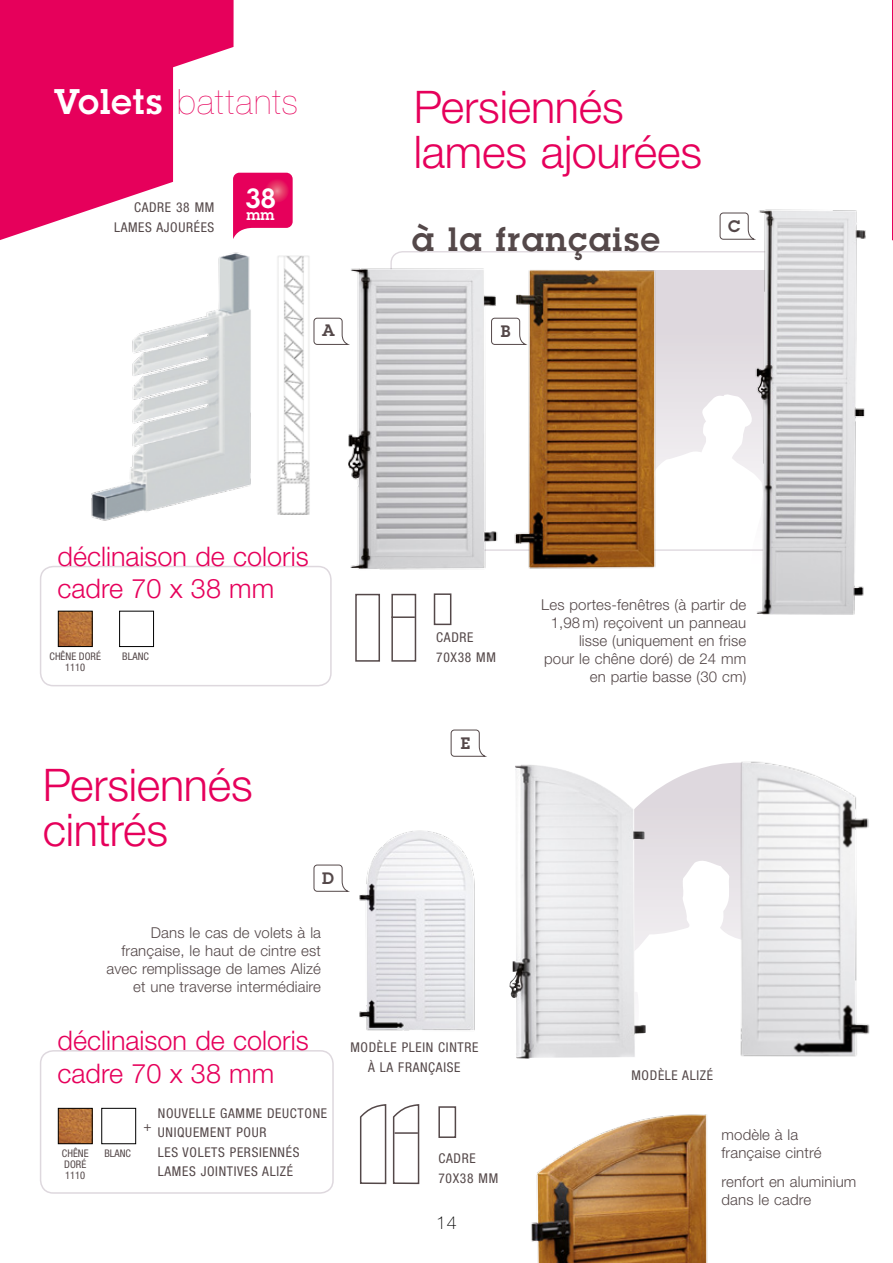
<style>
.page{position:relative;width:893px;height:1263px;background:#fff}
.page>*{position:absolute;margin:0;border:0;box-sizing:border-box;transform-origin:0 0}
.t1{font:300 45px/45px "Helvetica Neue LT Std";letter-spacing:-.005em;color:#e6005b}
.t2{font:200 34.95px "Helvetica Neue LT Std";letter-spacing:.04em;color:#e6005b}
.t3{font:600 33px "Lubalin Graph Std";letter-spacing:.05em;color:#544849}
.t4{font:300 27px/32.4px "Helvetica Neue LT Std";color:#e6005b}
.t5{font:600 27px "Lubalin Graph Std";color:#fff}
.t6{font:100 18px "Helvetica Neue LT Std";color:#000}
.t7{font:600 16.2px "Lubalin Graph Std";color:#544849}
.t8{font:300 15px/18px "Helvetica Neue LT Std";letter-spacing:.01em;color:#544849;text-align:right}
.t9{font:condensed 13.5px/19.5px "Helvetica Neue LT Std";letter-spacing:.05em;color:#544849}
.t10{font:condensed 10.5px/11.2px "Helvetica Neue LT Std";color:#544849;text-align:center}
.s1{font-family:"Lubalin Graph Std";font-weight:600;color:#fff}
</style>
<div class="page">
<svg style="left:0;top:0;width:234px;height:240px;fill:#e6005b"></svg>
<div style="left:40px;top:1050px;width:294px;height:144px;border:2px solid #ded8de;border-radius:13px"></div>
<div style="left:40px;top:566px;width:292px;height:120px;border:2px solid #ded8de;border-radius:13px"></div>
<svg style="left:646px;top:763px;width:79px;height:94px;background:#e4dfe4"></svg>
<svg style="left:646px;top:857px;width:79px;height:81px"></svg>
<div style="left:638px;top:271px;width:133px;height:295px;background:#ded8de"></div>
<svg style="left:663px;top:394px;width:85px;height:172px;background:#faf9fa"></svg>
<svg style="left:233px;top:173px;width:60px;height:66px"></svg>
<img style="left:91px;top:252px;width:160px;height:269px">
<img style="left:277px;top:255px;width:33px;height:260px">
<img style="left:348px;top:259px;width:159px;height:311px">
<img style="left:508px;top:270px;width:155px;height:299px">
<img style="left:748px;top:209px;width:118px;height:406px">
<img style="left:509px;top:764px;width:137px;height:295px">
<img style="left:725px;top:761px;width:145px;height:296px">
<img style="left:359px;top:830px;width:116px;height:201px">
<img style="left:531px;top:1114px;width:177px;height:149px">
<svg style="left:313px;top:317px;width:39px;height:28px"></svg>
<svg style="left:313px;top:864px;width:37px;height:28px"></svg>
<svg style="left:491px;top:317px;width:38px;height:28px"></svg>
<svg style="left:719px;top:212px;width:39px;height:28px"></svg>
<svg style="left:450px;top:729px;width:37px;height:28px"></svg>
<div style="left:355px;top:594px;width:25px;height:68px;background:#fff;border:2px solid #544849"></div>
<div style="left:391px;top:594px;width:25px;height:68px;background:#fff;border:2px solid #544849"></div>
<hr style="left:391px;top:616px;width:24px;height:2px;background:#544849">
<div style="left:434px;top:593px;width:17px;height:32px;background:#fff;border:2px solid #544849"></div>
<svg style="left:359px;top:1104px;width:61px;height:81px"></svg>
<hr style="left:394px;top:1132px;width:24px;height:2px;background:#544849">
<div style="left:438px;top:1106px;width:18px;height:32px;background:#fff;border:2px solid #544849"></div>
<img style="left:60px;top:613px;width:31px;height:32px">
<div style="left:58px;top:611px;width:35px;height:36px;border:1px solid #000"></div>
<img style="left:60px;top:1110px;width:31px;height:32px">
<div style="left:58px;top:1108px;width:35px;height:36px;border:1px solid #000"></div>
<div style="left:119px;top:611px;width:35px;height:36px;border:1px solid #000"></div>
<div style="left:101px;top:1108px;width:35px;height:36px;border:1px solid #000"></div>
<h2 class="t2" style="left:54px;top:81px;width:246px"><span class="s1">Volets</span> battants</h2>
<p class="t9" style="left:114px;top:198px;width:102px;text-align:right">CADRE 38 MM<br>LAMES AJOURÉES</p>
<h3 class="t5" style="left:245px;top:181px;width:32px">38<sub>mm</sub></h3>
<p class="t7" style="left:322px;top:320px;width:14px">A</p>
<h1 class="t1" style="left:414px;top:84px;width:290px">Persiennés lames ajourées</h1>
<h3 class="t3" style="left:412px;top:217px;width:249px">à la française</h3>
<p class="t7" style="left:501px;top:320px;width:11px">B</p>
<p class="t7" style="left:728px;top:215px;width:14px">C</p>
<h3 class="t4" style="left:58px;top:539px;width:253px">déclinaison de coloris cadre 70 x 38 mm</h3>
<p class="t10" style="left:50px;top:650px;width:53px">CHÊNE DORÉ<br>1110</p>
<p class="t10" style="left:122px;top:650px;width:28px">BLANC</p>
<p class="t9" style="left:436px;top:627px;width:61px">CADRE<br>70X38 MM</p>
<h1 class="t1" style="left:43px;top:761px;width:211px">Persiennés cintrés</h1>
<p class="t7" style="left:322px;top:867px;width:14px">D</p>
<p class="t7" style="left:461px;top:732px;width:11px">E</p>
<p class="t8" style="left:106px;top:923px;width:216px">Dans le cas de volets à la française, le haut de cintre est avec remplissage de lames Alizé et une traverse intermédiaire</p>
<h3 class="t4" style="left:58px;top:1024px;width:253px">déclinaison de coloris cadre 70 x 38 mm</h3>
<p class="t9" style="left:158px;top:1103px;width:171px">NOUVELLE GAMME DEUCTONE<br>UNIQUEMENT POUR<br>LES VOLETS PERSIENNÉS<br>LAMES JOINTIVES ALIZÉ</p>
<p class="t9" style="left:143px;top:1116px;width:10px">+</p>
<p class="t10" style="left:62px;top:1147px;width:28px;text-align:left">CHÊNE<br>DORÉ<br>1110</p>
<p class="t10" style="left:104px;top:1147px;width:28px">BLANC</p>
<p class="t9" style="left:350px;top:1037px;width:130px;text-align:center">MODÈLE PLEIN CINTRE<br>À LA FRANÇAISE</p>
<p class="t9" style="left:438px;top:1149px;width:61px">CADRE<br>70X38 MM</p>
<p class="t6" style="left:436px;top:1212px;width:22px">14</p>
<p class="t8" style="left:541px;top:595px;width:207px">Les portes-fenêtres (à partir de<br>1,98 m) reçoivent un panneau lisse (uniquement en frise<br>pour le chêne doré) de 24 mm en partie basse (30 cm)</p>
<p class="t9" style="left:631px;top:1066px;width:83px">MODÈLE ALIZÉ</p>
<p class="t8" style="left:721px;top:1125px;width:101px;text-align:left">modèle à la française cintré</p>
<p class="t8" style="left:721px;top:1172px;width:136px;text-align:left">renfort en aluminium dans le cadre</p>
</div>
